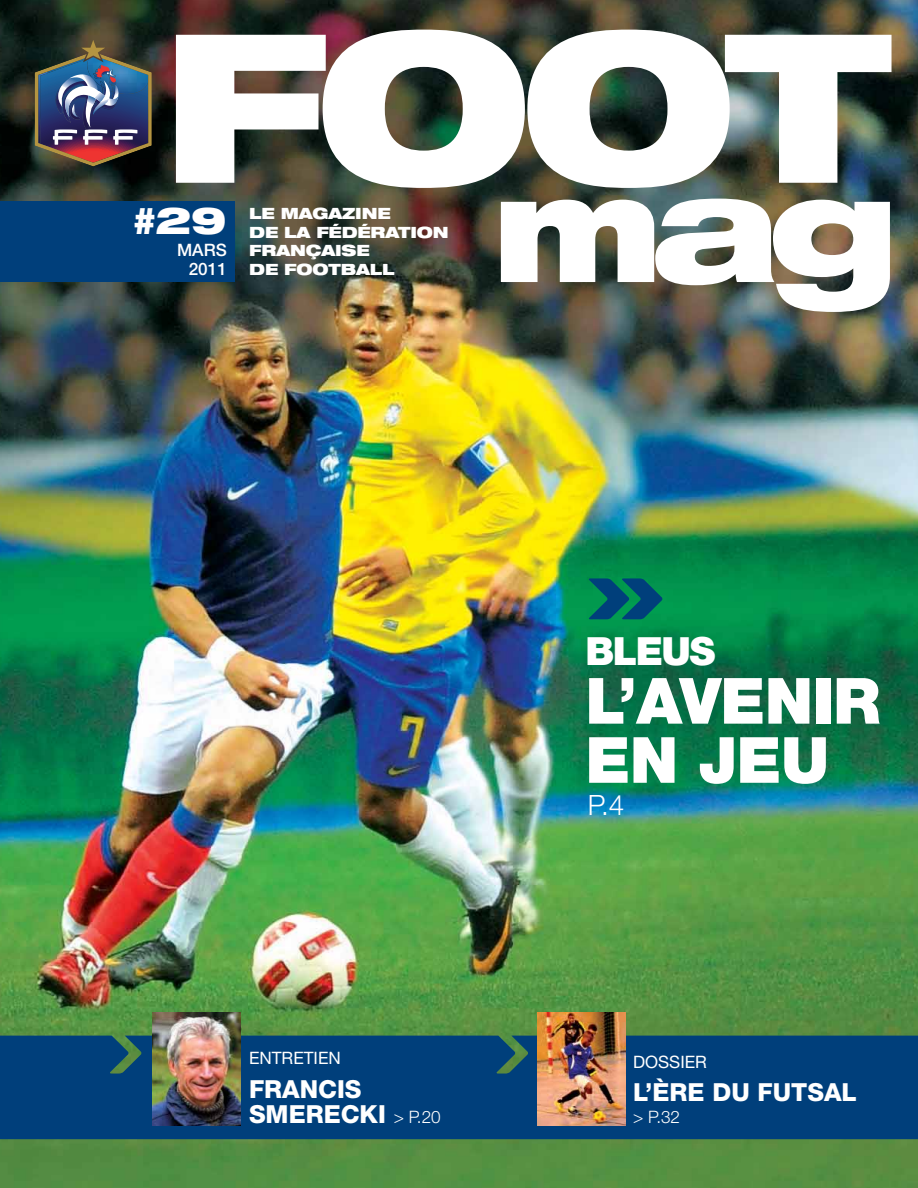
<style>
.page{position:relative;width:918px;height:1188px;background:#fff}
.page>*{position:absolute;margin:0;border:0;box-sizing:border-box;transform-origin:0 0}
.t1{font:900 expanded 207.3px "Helvetica Neue";color:#fff}
.t2{font:900 expanded 146.55px "Helvetica Neue";color:#fff}
.t3{font:900 63.75px/59.1px "Helvetica Neue";letter-spacing:-.01em;color:#fff}
.t4{font:900 38.85px "Helvetica Neue";letter-spacing:-.04em;color:#fff}
.t5{font:900 expanded 37.2px "Helvetica Neue";color:#fff}
.t6{font:300 28.05px "Helvetica Neue";color:#fff}
.t7{font:800 24.9px/24.9px "Helvetica Neue";color:#fff}
.t8{font:17.1px "Helvetica Neue";color:#fff}
.t9{font:500 17.1px/18.6px "Helvetica Neue";color:#fff;text-align:right}
.t10{font:300 17.1px "Helvetica Neue";color:#fff}
.t11{font:900 expanded 15.6px/18.6px "Helvetica Neue";letter-spacing:-.01em;color:#fff}
.s1{font-weight:300;font-size:17.1px}
</style>
<div class="page">
<img style="left:0;top:1px;width:918px;height:1186px">
<div style="left:0;top:202px;width:234px;height:80px;background:#003f7b"></div>
<div style="left:0;top:1036px;width:918px;height:103px;background:#003f7b"></div>
<img style="left:152px;top:1012px;width:88px;height:113px">
<img style="left:38px;top:72px;width:2px;height:72px">
<img style="left:40px;top:40px;width:108px;height:123px">
<img style="left:538px;top:1012px;width:87px;height:113px">
<svg style="left:588px;top:578px;width:75px;height:41px;background:#006567"></svg>
<h1 class="t1" style="left:162px;top:30px;width:731px">FOOT</h1>
<p class="t11" style="left:249px;top:205px;width:201px">LE MAGAZINE<br>DE LA FÉDÉRATION<br>FRANÇAISE<br>DE FOOTBALL</p>
<h2 class="t2" style="left:492px;top:174px;width:408px">mag</h2>
<h3 class="t5" style="left:133px;top:206px;width:95px">#29</h3>
<p class="t9" style="left:177px;top:242px;width:51px">MARS<br>2011</p>
<p class="t8" style="left:249px;top:1052px;width:93px">ENTRETIEN</p>
<h3 class="t7" style="left:249px;top:1079px;width:193px">FRANCIS<br>SMERECKI <span class="s1">&gt; P.20</span></h3>
<h3 class="t4" style="left:586px;top:637px;width:131px">BLEUS</h3>
<h3 class="t3" style="left:586px;top:677px;width:296px">L’AVENIR<br>EN JEU</h3>
<h3 class="t6" style="left:588px;top:795px;width:38px">P.4</h3>
<p class="t8" style="left:633px;top:1055px;width:75px">DOSSIER</p>
<h3 class="t7" style="left:633px;top:1082px;width:225px">L’ÈRE DU FUTSAL</h3>
<p class="t10" style="left:633px;top:1111px;width:48px">&gt; P.32</p>
</div>
